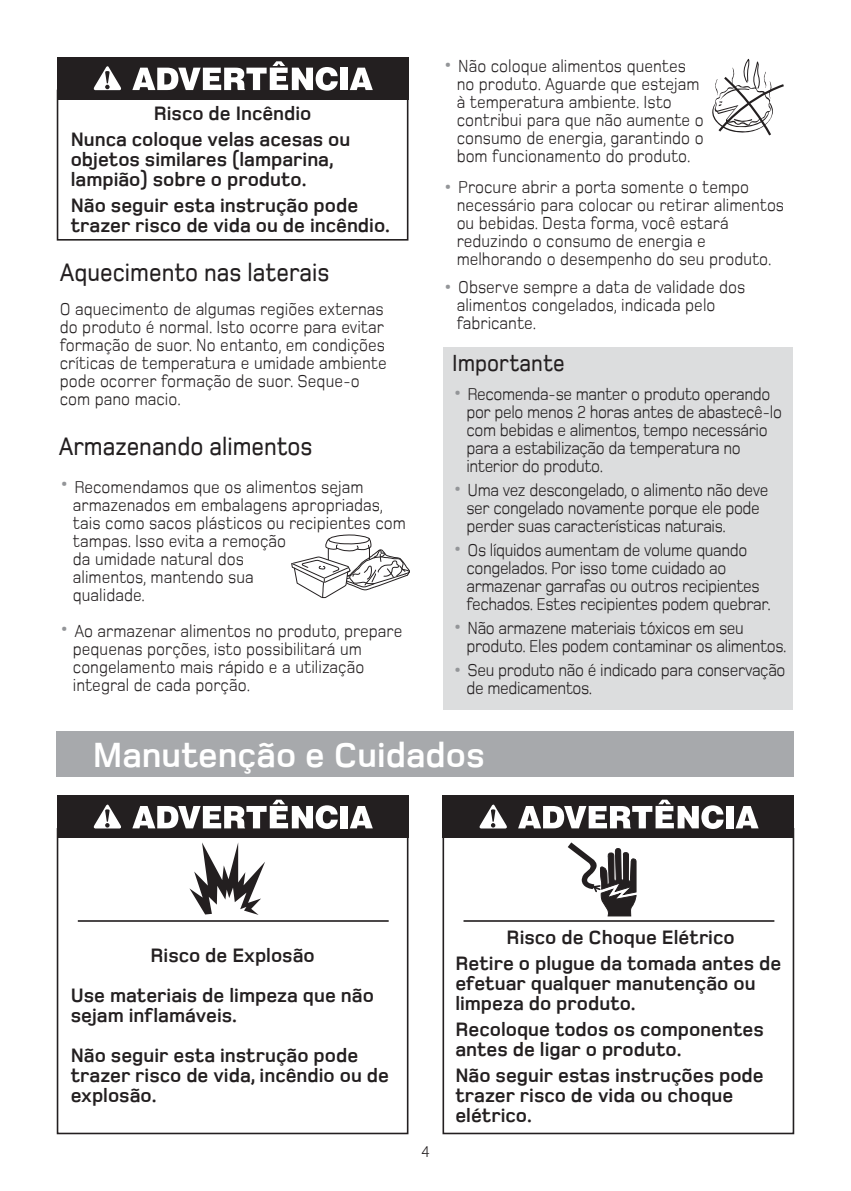
<style>
.page{position:relative;width:851px;height:1191px;background:#fff}
.page>*{position:absolute;margin:0;border:0;box-sizing:border-box;transform-origin:0 0}
.t1{font:700 36px "Foundry Monoline";color:#fff}
.t2{font:500 26px "Foundry Monoline";color:#231f20;scale:.9 1}
.t3{font:500 24px "Foundry Monoline";color:#231f20;scale:.9 1}
.t4{font:700 20px/20px "Foundry Monoline";color:#231f20}
.t5{font:18px/18px "Foundry Monoline";color:#231f20;scale:.9 1}
.t6{font:18px/18px "Foundry Monoline";letter-spacing:-.025em;color:#231f20;scale:.9 1}
.t7{font:16px "Foundry Monoline";color:#231f20}
.s1{font-size:22px;color:#939598}
</style>
<div class="page">
<div style="left:443px;top:347px;width:349px;height:363px;background:#dcddde"></div>
<div style="left:57px;top:731px;width:737px;height:46px;background:#a7a9ac"></div>
<div style="left:57px;top:90px;width:351px;height:151px;border:2px solid #231f20"></div>
<div style="left:57px;top:57px;width:351px;height:42px;background:#231f20"></div>
<svg style="left:132px;top:61px;width:206px;height:30px"></svg>
<div style="left:340px;top:68px;width:7px;height:22px;background:#fff"></div>
<svg style="left:349px;top:68px;width:24px;height:22px"></svg>
<svg style="left:93px;top:66px;width:28px;height:24px"></svg>
<svg style="left:291px;top:534px;width:119px;height:64px"></svg>
<svg style="left:712px;top:59px;width:72px;height:77px"></svg>
<div style="left:57px;top:828px;width:351px;height:306px;border:2px solid #231f20"></div>
<svg style="left:189px;top:842px;width:76px;height:73px"></svg>
<div style="left:57px;top:795px;width:351px;height:42px;background:#231f20"></div>
<svg style="left:132px;top:799px;width:206px;height:30px"></svg>
<div style="left:340px;top:806px;width:7px;height:22px;background:#fff"></div>
<svg style="left:350px;top:806px;width:23px;height:22px"></svg>
<svg style="left:93px;top:804px;width:28px;height:24px"></svg>
<hr style="left:78px;top:920px;width:310px;height:1px;background:#231f20">
<div style="left:442px;top:828px;width:352px;height:306px;border:2px solid #231f20"></div>
<div style="left:442px;top:795px;width:352px;height:42px;background:#231f20"></div>
<svg style="left:518px;top:799px;width:205px;height:30px"></svg>
<div style="left:725px;top:806px;width:8px;height:22px;background:#fff"></div>
<svg style="left:735px;top:806px;width:23px;height:22px"></svg>
<svg style="left:479px;top:804px;width:28px;height:24px"></svg>
<hr style="left:463px;top:920px;width:311px;height:1px;background:#231f20">
<svg style="left:568px;top:842px;width:68px;height:74px"></svg>
<p class="t4" style="left:71px;top:100px;width:281px;line-height:26px;text-indent:83px">Risco de Incêndio<br>Nunca coloque velas acesas ou</p>
<p class="t4" style="left:71px;top:149px;width:265px">objetos similares (lamparina, lampião) sobre o produto.</p>
<p class="t4" style="left:71px;top:195px;width:321px">Não seguir esta instrução pode trazer risco de vida ou de incêndio.</p>
<h2 class="t2" style="left:60px;top:259px;width:301px">Aquecimento nas laterais</h2>
<p class="t5" style="left:60px;top:300px;width:365px">O aquecimento de algumas regiões externas do produto é normal. Isto ocorre para evitar formação de suor. No entanto, em condições críticas de temperatura e umidade ambiente pode ocorrer formação de suor. Seque-o com pano macio.</p>
<h2 class="t2" style="left:59px;top:433px;width:283px">Armazenando alimentos</h2>
<p class="t5" style="left:73px;top:477px;width:371px;text-indent:-14px"><span class="s1">•</span> Recomendamos que os alimentos sejam armazenados em embalagens apropriadas, tais como sacos plásticos ou recipientes com tampas. Isso evita a remoção<br>da umidade natural dos<br>alimentos, mantendo sua<br>qualidade.</p>
<p class="t5" style="left:73px;top:621px;width:367px;text-indent:-14px"><span class="s1">•</span> Ao armazenar alimentos no produto, prepare pequenas porções, isto possibilitará um congelamento mais rápido e a utilização integral de cada porção.</p>
<p class="t5" style="left:456px;top:57px;width:276px;text-indent:-14px"><span class="s1">•</span> Não coloque alimentos quentes no produto. Aguarde que estejam à temperatura ambiente. Isto contribui para que não aumente o consumo de energia, garantindo o bom funcionamento do produto.</p>
<p class="t5" style="left:456px;top:178px;width:365px;text-indent:-14px"><span class="s1">•</span> Procure abrir a porta somente o tempo necessário para colocar ou retirar alimentos ou bebidas. Desta forma, você estará reduzindo o consumo de energia e melhorando o desempenho do seu produto.</p>
<p class="t5" style="left:456px;top:278px;width:322px;text-indent:-14px"><span class="s1">•</span> Observe sempre a data de validade dos alimentos congelados, indicada pelo fabricante.</p>
<h3 class="t3" style="left:452px;top:350px;width:126px">Importante</h3>
<p class="t6" style="left:466px;top:385px;width:352px;text-indent:-14px"><span class="s1">•</span> Recomenda-se manter o produto operando por pelo menos 2 horas antes de abastecê-lo com bebidas e alimentos, tempo necessário para a estabilização da temperatura no interior do produto.</p>
<p class="t6" style="left:466px;top:481px;width:337px;text-indent:-14px"><span class="s1">•</span> Uma vez descongelado, o alimento não deve ser congelado novamente porque ele pode perder suas características naturais.</p>
<p class="t6" style="left:466px;top:541px;width:340px;text-indent:-14px"><span class="s1">•</span> Os líquidos aumentam de volume quando congelados. Por isso tome cuidado ao armazenar garrafas ou outros recipientes fechados. Estes recipientes podem quebrar.</p>
<p class="t6" style="left:466px;top:619px;width:357px;text-indent:-14px"><span class="s1">•</span> Não armazene materiais tóxicos em seu produto. Eles podem contaminar os alimentos.</p>
<p class="t6" style="left:466px;top:661px;width:356px;text-indent:-14px"><span class="s1">•</span> Seu produto não é indicado para conservação de medicamentos.</p>
<h1 class="t1" style="left:93px;top:736px;width:393px">Manutenção e Cuidados</h1>
<p class="t4" style="left:71px;top:935px;width:304px;line-height:40px;text-indent:80px">Risco de Explosão<br>Use materiais de limpeza que não</p>
<p class="t4" style="left:71px;top:995px;width:289px;line-height:40px">sejam inflamáveis.<br>Não seguir esta instrução pode</p>
<p class="t4" style="left:71px;top:1065px;width:320px">trazer risco de vida, incêndio ou de explosão.</p>
<p class="t7" style="left:421px;top:1143px;width:10px">4</p>
<p class="t4" style="left:455px;top:924px;width:327px;line-height:26px;text-align:center">Risco de Choque Elétrico<br>Retire o plugue da tomada antes de</p>
<p class="t4" style="left:455px;top:973px;width:302px">efetuar qualquer manutenção ou limpeza do produto.</p>
<p class="t4" style="left:455px;top:1019px;width:310px">Recoloque todos os componentes antes de ligar o produto.</p>
<p class="t4" style="left:455px;top:1065px;width:310px">Não seguir estas instruções pode trazer risco de vida ou choque elétrico.</p>
</div>
